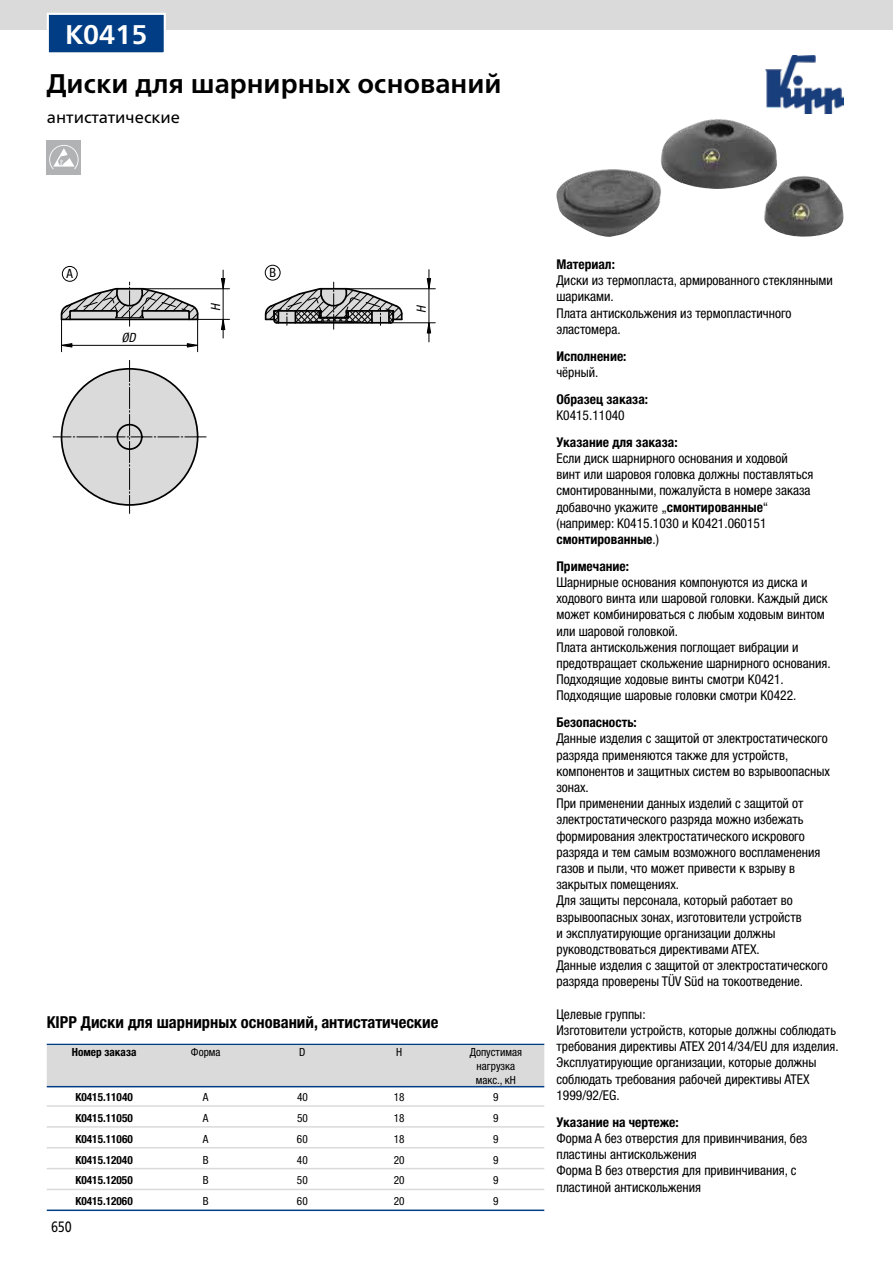
<style>
.page{position:relative;width:893px;height:1263px;background:#fff}
.page>*{position:absolute;margin:0;border:0;box-sizing:border-box;transform-origin:0 0}
.t1{font:700 27px "Frutiger Neue LTW1 G";color:#000}
.t2{font:700 27px "Frutiger Neue LTW1 G";color:#fff}
.t3{font:700 condensed 16.5px "Helvetica Neue LTW1 G";color:#000}
.t4{font:16.5px "Frutiger Neue LTW1 G";color:#000}
.t5{font:15px "Frutiger Neue LTW1 G";color:#000;scale:.81 1}
.t6{font:condensed 13.5px/16.2px "Helvetica Neue LTW1 G";color:#000}
.t7{font:700 condensed 13.5px "Helvetica Neue LTW1 G";color:#000}
.t8{font:italic condensed 12.75px "Helvetica Neue LTW1 G";color:#000}
.t9{font:condensed 12.75px "Helvetica Neue LTW1 G";color:#000}
.t10{font:700 condensed 11.25px "Helvetica Neue LTW1 G";color:#000}
.t11{font:condensed 11.25px/14px "Helvetica Neue LTW1 G";color:#000;text-align:center}
.s1{font-weight:700}
</style>
<div class="page">
<div style="left:0;top:0;width:893px;height:30px;background:#dadada"></div>
<img style="left:765px;top:55px;width:79px;height:58px">
<img style="left:556px;top:119px;width:288px;height:118px">
<svg style="left:60px;top:282px;width:139px;height:44px"></svg>
<svg style="left:264px;top:282px;width:139px;height:47px"></svg>
<svg style="left:53px;top:360px;width:153px;height:153px"></svg>
<hr style="left:61px;top:319px;width:1px;height:33px;background:#000">
<hr style="left:197px;top:319px;width:1px;height:33px;background:#000">
<hr style="left:62px;top:345px;width:136px;height:1px;background:#000">
<hr style="left:198px;top:319px;width:31px;height:1px;background:#000">
<hr style="left:143px;top:288px;width:86px;height:1px;background:#000">
<hr style="left:223px;top:270px;width:1px;height:68px;background:#000">
<hr style="left:391px;top:322px;width:44px;height:1px;background:#000">
<hr style="left:347px;top:288px;width:88px;height:1px;background:#000">
<hr style="left:428px;top:270px;width:1px;height:72px;background:#000">
<svg style="left:186px;top:343px;width:13px;height:5px"></svg>
<svg style="left:62px;top:343px;width:11px;height:5px"></svg>
<svg style="left:220px;top:314px;width:6px;height:16px"></svg>
<svg style="left:220px;top:278px;width:6px;height:16px"></svg>
<svg style="left:426px;top:318px;width:6px;height:16px"></svg>
<svg style="left:426px;top:278px;width:6px;height:16px"></svg>
<div style="left:62px;top:266px;width:16px;height:16px;border:1px solid #000;border-radius:50%"></div>
<div style="left:265px;top:265px;width:16px;height:16px;border:1px solid #000;border-radius:50%"></div>
<div style="left:47px;top:140px;width:34px;height:34px;background:#b1b2b3"></div>
<svg style="left:49px;top:145px;width:30px;height:24px"></svg>
<div style="left:48px;top:14px;width:117px;height:39px;background:#003d84"></div>
<div style="left:47px;top:13px;width:119px;height:41px;border:2px solid #fff"></div>
<hr style="left:47px;top:1044px;width:497px;height:1px;background:#003d84">
<div style="left:47px;top:1045px;width:497px;height:41px;background:#dadada"></div>
<hr style="left:47px;top:1086px;width:497px;height:1px;background:#003d84">
<hr style="left:47px;top:1105px;width:497px;height:2px;background:#dadada">
<hr style="left:47px;top:1126px;width:497px;height:2px;background:#dadada">
<hr style="left:47px;top:1147px;width:497px;height:1px;background:#dadada">
<hr style="left:47px;top:1168px;width:497px;height:1px;background:#dadada">
<hr style="left:47px;top:1189px;width:497px;height:1px;background:#dadada">
<hr style="left:47px;top:1209px;width:497px;height:2px;background:#003d84">
<h1 class="t2" style="left:65px;top:18px;width:84px">K0415</h1>
<h1 class="t1" style="left:47px;top:67px;width:456px">Диски для шарнирных оснований</h1>
<p class="t4" style="left:47px;top:105px;width:135px">антистатические</p>
<p class="t9" style="left:67px;top:266px;width:8px">A</p>
<p class="t9" style="left:270px;top:265px;width:8px">B</p>
<p class="t8" style="left:121px;top:330px;width:16px">ØD</p>
<p class="t8" style="left:208px;top:311px;width:9px;rotate:-90deg">H</p>
<p class="t8" style="left:414px;top:313px;width:9px;rotate:-90deg">H</p>
<p class="t3" style="left:47px;top:1012px;width:393px">KIPP Диски для шарнирных оснований, антистатические</p>
<p class="t10" style="left:72px;top:1045px;width:66px">Номер заказа</p>
<p class="t11" style="left:191px;top:1045px;width:31px">Форма</p>
<p class="t11" style="left:299px;top:1045px;width:8px">D</p>
<p class="t11" style="left:396px;top:1045px;width:8px">H</p>
<p class="t11" style="left:470px;top:1045px;width:54px">Допустимая нагрузка макс., кН</p>
<p class="t10" style="left:75px;top:1090px;width:59px">K0415.11040</p>
<p class="t11" style="left:203px;top:1090px;width:7px">A</p>
<p class="t11" style="left:297px;top:1090px;width:12px">40</p>
<p class="t11" style="left:394px;top:1090px;width:12px">18</p>
<p class="t11" style="left:493px;top:1090px;width:7px">9</p>
<p class="t10" style="left:75px;top:1111px;width:59px">K0415.11050</p>
<p class="t11" style="left:203px;top:1111px;width:7px">A</p>
<p class="t11" style="left:297px;top:1111px;width:12px">50</p>
<p class="t11" style="left:394px;top:1111px;width:12px">18</p>
<p class="t11" style="left:493px;top:1111px;width:7px">9</p>
<p class="t10" style="left:75px;top:1132px;width:59px">K0415.11060</p>
<p class="t11" style="left:203px;top:1132px;width:7px">A</p>
<p class="t11" style="left:297px;top:1132px;width:12px">60</p>
<p class="t11" style="left:394px;top:1132px;width:12px">18</p>
<p class="t11" style="left:493px;top:1132px;width:7px">9</p>
<p class="t10" style="left:75px;top:1153px;width:59px">K0415.12040</p>
<p class="t11" style="left:203px;top:1153px;width:7px">B</p>
<p class="t11" style="left:297px;top:1153px;width:12px">40</p>
<p class="t11" style="left:394px;top:1153px;width:12px">20</p>
<p class="t11" style="left:493px;top:1153px;width:7px">9</p>
<p class="t10" style="left:75px;top:1174px;width:59px">K0415.12050</p>
<p class="t11" style="left:203px;top:1173px;width:7px">B</p>
<p class="t11" style="left:297px;top:1173px;width:12px">50</p>
<p class="t11" style="left:394px;top:1173px;width:12px">20</p>
<p class="t11" style="left:493px;top:1173px;width:7px">9</p>
<p class="t10" style="left:75px;top:1194px;width:59px">K0415.12060</p>
<p class="t11" style="left:203px;top:1194px;width:7px">B</p>
<p class="t11" style="left:297px;top:1194px;width:12px">60</p>
<p class="t11" style="left:394px;top:1194px;width:12px">20</p>
<p class="t11" style="left:493px;top:1194px;width:7px">9</p>
<p class="t5" style="left:51px;top:1215px;width:27px">650</p>
<p class="t7" style="left:556px;top:256px;width:60px">Материал:</p>
<p class="t6" style="left:556px;top:272px;width:278px">Диски из термопласта, армированного стеклянными шариками.<br>Плата антискольжения из термопластичного эластомера.</p>
<p class="t7" style="left:556px;top:348px;width:72px">Исполнение:</p>
<p class="t6" style="left:556px;top:364px;width:44px">чёрный.</p>
<p class="t7" style="left:556px;top:391px;width:93px">Образец заказа:</p>
<p class="t6" style="left:556px;top:407px;width:70px">K0415.11040</p>
<p class="t7" style="left:556px;top:434px;width:123px">Указание для заказа:</p>
<p class="t6" style="left:556px;top:450px;width:258px">Если диск шарнирного основания и ходовой винт или шаровоя головка должны поставляться смонтированными, пожалуйста в номере заказа добавочно укажите „<span class="s1">смонтированные</span>“ (например: K0415.1030 и K0421.060151 <span class="s1">смонтированные</span>.)</p>
<p class="t7" style="left:556px;top:558px;width:74px">Примечание:</p>
<p class="t6" style="left:556px;top:574px;width:276px">Шарнирные основания компонуются из диска и ходового винта или шаровой головки. Каждый диск может комбинироваться с любым ходовым винтом или шаровой головкой.<br>Плата антискольжения поглощает вибрации и предотвращает скольжение шарнирного основания.<br>Подходящие ходовые винты смотри K0421.<br>Подходящие шаровые головки смотри K0422.</p>
<p class="t7" style="left:556px;top:714px;width:82px">Безопасность:</p>
<p class="t6" style="left:556px;top:731px;width:275px">Данные изделия с защитой от электростатического разряда применяются также для устройств, компонентов и защитных систем во взрывоопасных зонах.<br>При применении данных изделий с защитой от электростатического разряда можно избежать формирования электростатического искрового разряда и тем самым возможного воспламенения газов и пыли, что может привести к взрыву в закрытых помещениях.<br>Для защиты персонала, который работает во взрывоопасных зонах, изготовители устройств<br>и эксплуатирующие организации должны руководствоваться директивами ATEX.<br>Данные изделия с защитой от электростатического разряда проверены TÜV Süd на токоотведение.</p>
<p class="t6" style="left:556px;top:1006px;width:284px">Целевые группы:<br>Изготовители устройств, которые должны соблюдать требования директивы ATEX 2014/34/EU для изделия.<br>Эксплуатирующие организации, которые должны соблюдать требования рабочей директивы ATEX 1999/92/EG.</p>
<p class="t7" style="left:556px;top:1114px;width:124px">Указание на чертеже:</p>
<p class="t6" style="left:556px;top:1130px;width:252px">Форма A без отверстия для привинчивания, без пластины антискольжения<br>Форма B без отверстия для привинчивания, с пластиной антискольжения</p>
</div>
